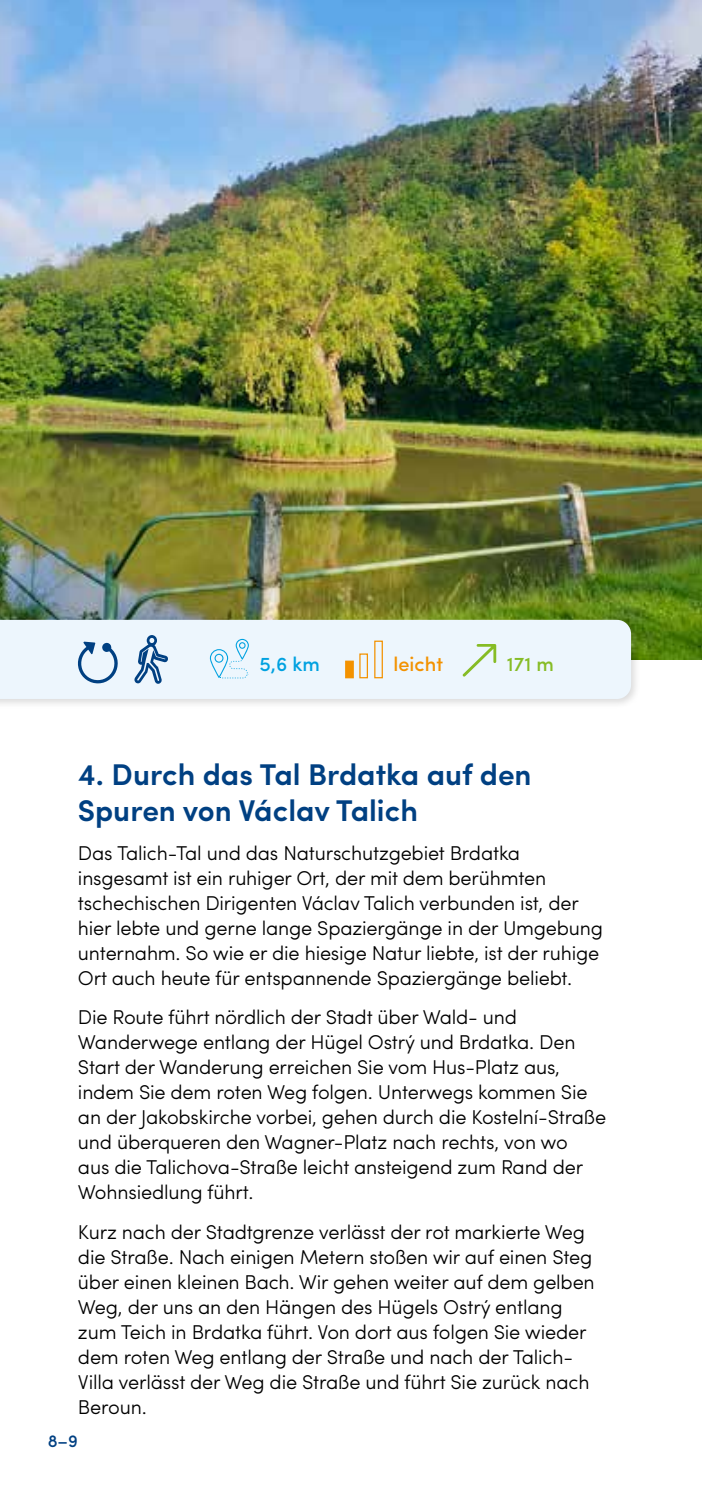
<style>
.page{position:relative;width:702px;height:1489px;background:#fff}
.page>*{position:absolute;margin:0;border:0;box-sizing:border-box;transform-origin:0 0}
.t1{font:600 30px/36px "Sofia Pro";color:#004082}
.t2{font:300 20px/25px "Sofia Pro";letter-spacing:-.01em;color:#000}
.t3{font:500 20px "Sofia Pro";color:#f39200}
.t4{font:500 20px "Sofia Pro";color:#00a1e0}
.t5{font:500 20px "Sofia Pro";color:#86bc25}
.t6{font:500 17.5px "Sofia Pro";color:#004082}
</style>
<div class="page">
<img style="left:0;top:0;width:702px;height:659px">
<div style="left:0;top:614px;width:641px;height:95px;background:#000;opacity:.15"></div>
<div style="left:0;top:620px;width:631px;height:79px;background:#edf6fd"></div>
<svg style="left:210px;top:639px;width:39px;height:39px;background:#ceebf9"></svg>
<div style="left:345px;top:660px;width:9px;height:18px;background:#f39200;border:1px solid #f39200"></div>
<div style="left:359px;top:653px;width:9px;height:25px;border:1px solid #f39200"></div>
<div style="left:374px;top:640px;width:9px;height:38px;border:1px solid #f39200"></div>
<svg style="left:462px;top:644px;width:34px;height:32px"></svg>
<svg style="left:78px;top:641px;width:40px;height:42px;background:#b5cbe0"></svg>
<svg style="left:102px;top:642px;width:10px;height:10px"></svg>
<svg style="left:134px;top:635px;width:34px;height:48px;background:#9cb7d2"></svg>
<p class="t4" style="left:259px;top:649px;width:62px">5,6 km</p>
<p class="t3" style="left:393px;top:649px;width:51px">leicht</p>
<p class="t5" style="left:507px;top:649px;width:48px">171 m</p>
<h1 class="t1" style="left:78px;top:754px;width:455px">4. Durch das Tal Brdatka auf den<br>Spuren von Václav Talich</h1>
<p class="t2" style="left:78px;top:839px;width:526px">Das Talich-Tal und das Naturschutzgebiet Brdatka insgesamt ist ein ruhiger Ort, der mit dem berühmten tschechischen Dirigenten Václav Talich verbunden ist, der hier lebte und gerne lange Spaziergänge in der Umgebung unternahm. So wie er die hiesige Natur liebte, ist der ruhige Ort auch heute für entspannende Spaziergänge beliebt.</p>
<p class="t2" style="left:78px;top:1003px;width:529px">Die Route führt nördlich der Stadt über Wald- und Wanderwege entlang der Hügel Ostrý und Brdatka. Den Start der Wanderung erreichen Sie vom Hus-Platz aus, indem Sie dem roten Weg folgen. Unterwegs kommen Sie an der Jakobskirche vorbei, gehen durch die Kostelní-Straße und überqueren den Wagner-Platz nach rechts, von wo<br>aus die Talichova-Straße leicht ansteigend zum Rand der Wohnsiedlung führt.</p>
<p class="t2" style="left:78px;top:1217px;width:518px">Kurz nach der Stadtgrenze verlässt der rot markierte Weg die Straße. Nach einigen Metern stoßen wir auf einen Steg über einen kleinen Bach. Wir gehen weiter auf dem gelben Weg, der uns an den Hängen des Hügels Ostrý entlang zum Teich in Brdatka führt. Von dort aus folgen Sie wieder dem roten Weg entlang der Straße und nach der Talich-Villa verlässt der Weg die Straße und führt Sie zurück nach Beroun.</p>
<p class="t6" style="left:48px;top:1427px;width:32px">8–9</p>
</div>
